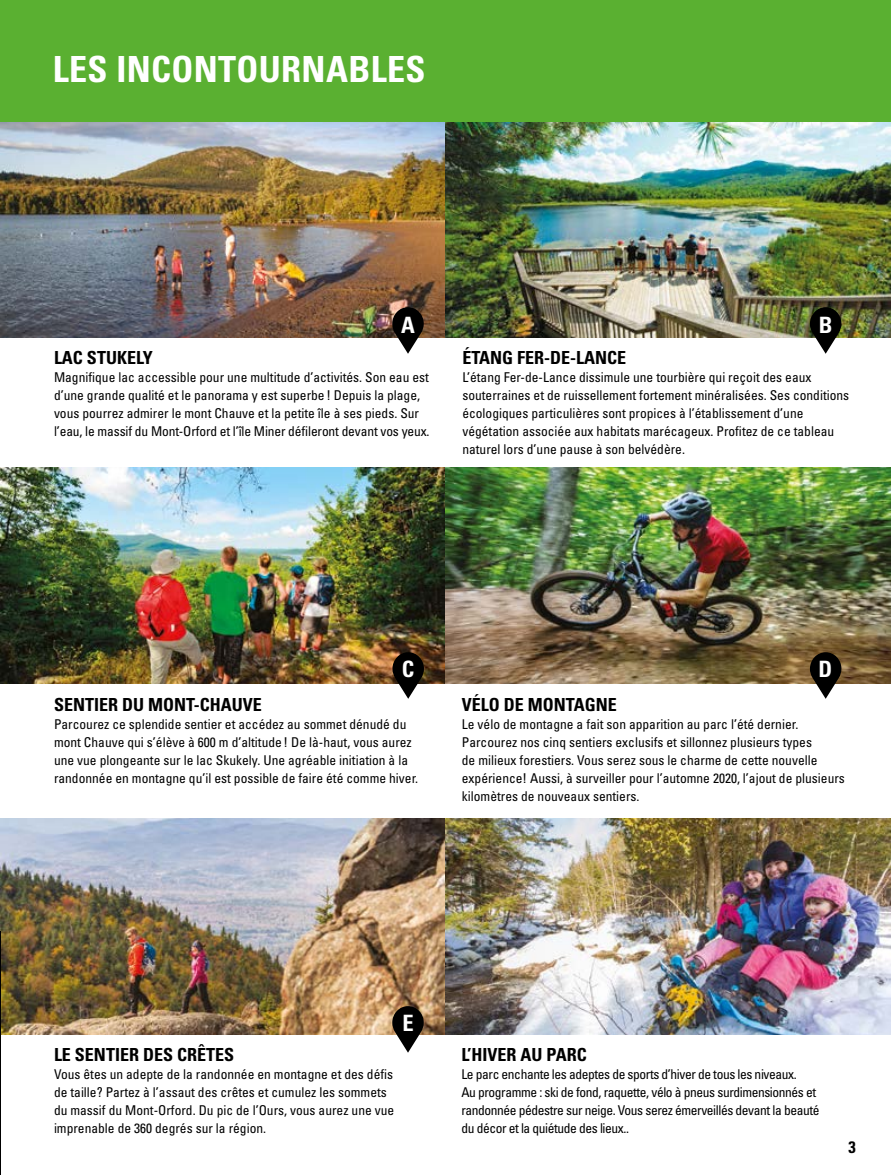
<style>
.page{position:relative;width:891px;height:1175px;background:#fff}
.page>*{position:absolute;margin:0;border:0;box-sizing:border-box;transform-origin:0 0}
.t1{font:700 condensed 36px "Univers";letter-spacing:.01em;color:#fff}
.t2{font:700 condensed 22.5px "Univers";color:#fff}
.t3{font:700 condensed 18px "Univers";color:#000}
.t4{font:700 condensed 16.5px "Univers";color:#000}
.t5{font:condensed 13.5px/18px "Univers";color:#000}
.t6{font:condensed 13.5px/18px "Univers";letter-spacing:-.03em;color:#000}
</style>
<div class="page">
<img style="left:0;top:468px;width:891px;height:216px">
<img style="left:0;top:122px;width:891px;height:216px">
<img style="left:0;top:818px;width:891px;height:216px">
<div style="left:0;top:0;width:891px;height:122px;background:#5ab031"></div>
<svg style="left:392px;top:307px;width:32px;height:47px"></svg>
<svg style="left:392px;top:652px;width:32px;height:47px"></svg>
<svg style="left:810px;top:652px;width:31px;height:47px"></svg>
<svg style="left:810px;top:307px;width:31px;height:47px"></svg>
<svg style="left:392px;top:1006px;width:32px;height:46px"></svg>
<h1 class="t1" style="left:53px;top:47px;width:374px">LES INCONTOURNABLES</h1>
<h2 class="t2" style="left:401px;top:311px;width:15px">A</h2>
<h3 class="t3" style="left:54px;top:346px;width:100px">LAC STUKELY</h3>
<p class="t5" style="left:54px;top:368px;width:377px">Magnifique lac accessible pour une multitude d’activités. Son eau est d’une grande qualité et le panorama y est superbe! Depuis la plage, vous pourrez admirer le mont Chauve et la petite île à ses pieds. Sur l’eau, le massif du Mont-Orford et l’île Miner défileront devant vos yeux.</p>
<h2 class="t2" style="left:819px;top:311px;width:15px">B</h2>
<h3 class="t3" style="left:462px;top:346px;width:165px">ÉTANG FER-DE-LANCE</h3>
<p class="t5" style="left:462px;top:368px;width:388px">L’étang Fer-de-Lance dissimule une tourbière qui reçoit des eaux souterraines et de ruissellement fortement minéralisées. Ses conditions écologiques particulières sont propices à l’établissement d’une végétation associée aux habitats marécageux. Profitez de ce tableau naturel lors d’une pause à son belvédère.</p>
<h2 class="t2" style="left:402px;top:655px;width:14px">C</h2>
<h2 class="t2" style="left:819px;top:655px;width:15px">D</h2>
<h3 class="t3" style="left:54px;top:693px;width:209px">SENTIER DU MONT-CHAUVE</h3>
<p class="t5" style="left:54px;top:714px;width:366px">Parcourez ce splendide sentier et accédez au sommet dénudé du mont Chauve qui s’élève à 600 m d’altitude! De là-haut, vous aurez une vue plongeante sur le lac Skukely. Une agréable initiation à la randonnée en montagne qu’il est possible de faire été comme hiver.</p>
<h3 class="t3" style="left:462px;top:693px;width:156px">VÉLO DE MONTAGNE</h3>
<p class="t5" style="left:462px;top:714px;width:385px">Le vélo de montagne a fait son apparition au parc l’été dernier.<br>Parcourez nos cinq sentiers exclusifs et sillonnez plusieurs types<br>de milieux forestiers. Vous serez sous le charme de cette nouvelle expérience! Aussi, à surveiller pour l’automne 2020, l’ajout de plusieurs kilomètres de nouveaux sentiers.</p>
<h3 class="t3" style="left:54px;top:1043px;width:182px">LE SENTIER DES CRÊTES</h3>
<p class="t5" style="left:54px;top:1064px;width:342px">Vous êtes un adepte de la randonnée en montagne et des défis de taille? Partez à l’assaut des crêtes et cumulez les sommets du massif du Mont-Orford. Du pic de l’Ours, vous aurez une vue imprenable de 360 degrés sur la région.</p>
<h2 class="t2" style="left:402px;top:1009px;width:13px">E</h2>
<h3 class="t3" style="left:461px;top:1043px;width:127px">L’HIVER AU PARC</h3>
<p class="t6" style="left:461px;top:1064px;width:360px">Le parc enchante les adeptes de sports d’hiver de tous les niveaux.<br>Au programme : ski de fond, raquette, vélo à pneus surdimensionnés et randonnée pédestre sur neige. Vous serez émerveillés devant la beauté du décor et la quiétude des lieux..</p>
<p class="t4" style="left:848px;top:1136px;width:9px">3</p>
</div>
